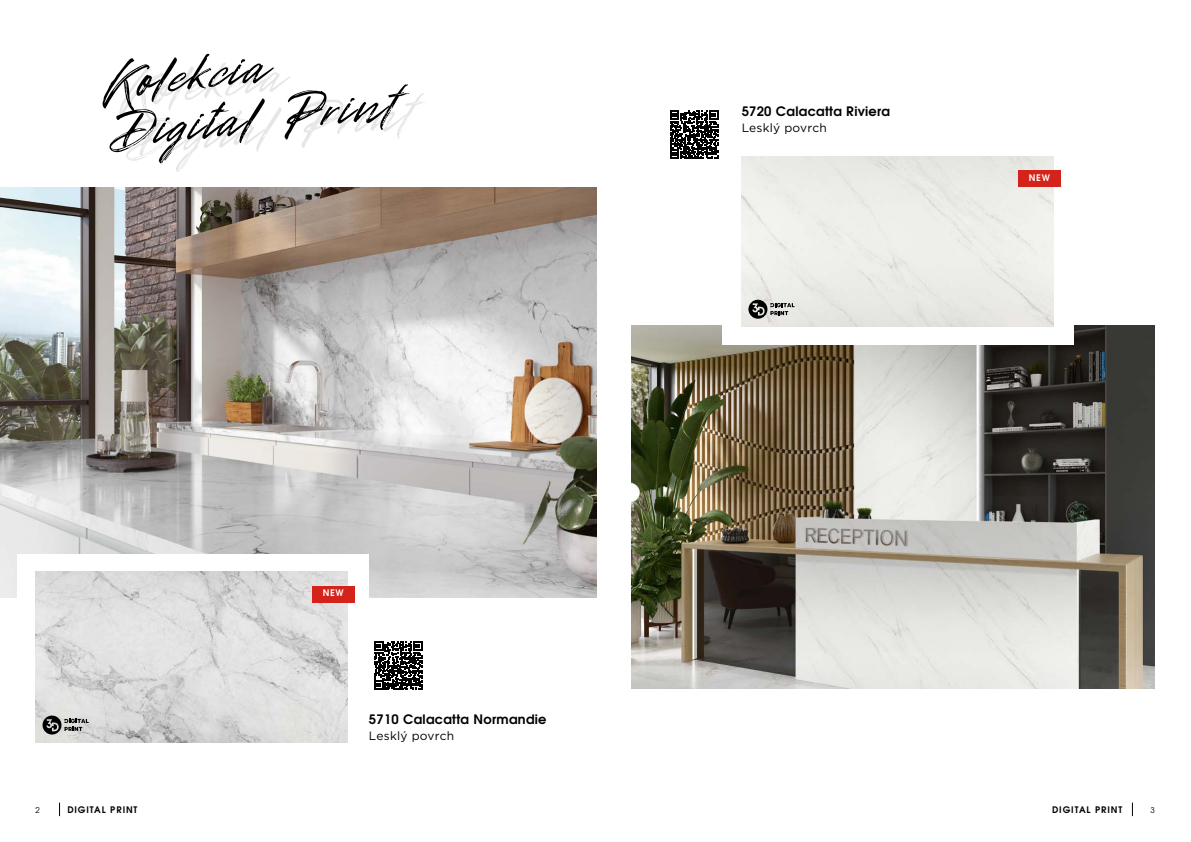
<style>
.page{position:relative;width:1191px;height:842px;background:#fff}
.page>*{position:absolute;margin:0;border:0;box-sizing:border-box;transform-origin:0 0}
.t1{font:80px "Disruptors Script";color:#000}
.t2{font:700 13px "Evolventa";letter-spacing:.02em;color:#000}
.t3{font:12px "Gotham";letter-spacing:.02em;color:#000}
.t4{font:700 9px "Evolventa";letter-spacing:.1em;color:#000}
.t5{font:700 9px "Evolventa";letter-spacing:.08em;color:#fff}
.t6{font:8px "Evolventa";color:#000}
</style>
<div class="page">
<img style="left:0;top:187px;width:596px;height:410px">
<div style="left:17px;top:554px;width:352px;height:126px;background:#fff"></div>
<img style="left:36px;top:572px;width:311px;height:170px">
<svg style="left:59px;top:803px;width:1px;height:13px"></svg>
<svg style="left:1131px;top:803px;width:1px;height:13px"></svg>
<div style="left:312px;top:586px;width:42px;height:16px;background:#d4231a"></div>
<img style="left:631px;top:325px;width:524px;height:363px">
<div style="left:721px;top:138px;width:352px;height:207px;background:#fff"></div>
<img style="left:741px;top:156px;width:312px;height:170px">
<div style="left:1018px;top:170px;width:42px;height:16px;background:#d4231a"></div>
<svg style="left:748px;top:300px;width:46px;height:19px"></svg>
<svg style="left:43px;top:715px;width:46px;height:19px"></svg>
<svg style="left:374px;top:642px;width:48px;height:48px"></svg>
<svg style="left:670px;top:111px;width:48px;height:48px"></svg>
<h1 class="t1" style="left:99px;top:42px;width:165px;rotate:-6deg">Kolekcia</h1>
<h1 class="t1" style="left:115px;top:51px;width:165px;rotate:-6deg">Kolekcia</h1>
<h1 class="t1" style="left:104px;top:92px;width:286px;rotate:-6deg">Digital Print</h1>
<h1 class="t1" style="left:121px;top:101px;width:286px;rotate:-6deg">Digital Print</h1>
<p class="t5" style="left:323px;top:587px;width:23px">NEW</p>
<p class="t2" style="left:369px;top:711px;width:179px">5710 Calacatta Normandie</p>
<p class="t3" style="left:369px;top:728px;width:87px">Lesklý povrch</p>
<p class="t2" style="left:741px;top:103px;width:150px">5720 Calacatta Riviera</p>
<p class="t3" style="left:741px;top:120px;width:87px">Lesklý povrch</p>
<p class="t5" style="left:1029px;top:172px;width:23px">NEW</p>
<p class="t4" style="left:67px;top:804px;width:72px">DIGITAL PRINT</p>
<p class="t4" style="left:1052px;top:804px;width:72px">DIGITAL PRINT</p>
<p class="t6" style="left:36px;top:805px;width:6px">2</p>
<p class="t6" style="left:1150px;top:805px;width:6px">3</p>
</div>
